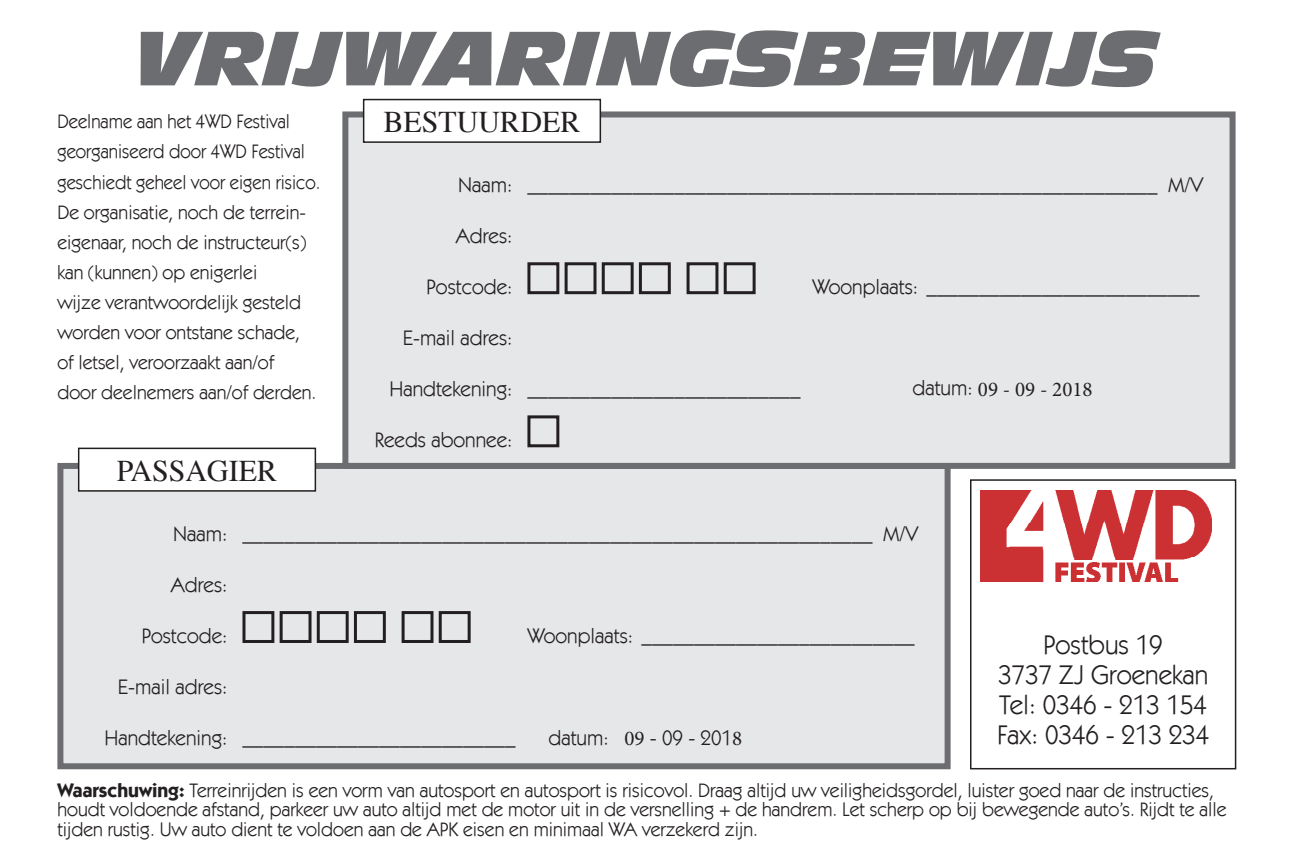
<style>
.page{position:relative;width:1293px;height:868px;background:#fff}
.page>*{position:absolute;margin:0;border:0;box-sizing:border-box;transform-origin:0 0}
.t1{font:italic 72px "Incised 901 BT Nord";color:#6c6d70}
.t2{font:30px "Times";color:#231f20}
.t3{font:27px "Itc Kabel LT";color:#231f20}
.t4{font:21px "Itc Kabel LT";color:#231f20}
.t5{font:19.5px/30px "Itc Kabel LT";color:#231f20}
.t6{font:19.5px/30px "Itc Kabel LT";color:#231f20;scale:.95 1}
.s1{font-family:"Minion Pro"}
.s2{font-weight:700}
</style>
<div class="page">
<div style="left:57px;top:463px;width:893px;height:306px;background:#e6e7e9;border:6px solid #6c6d70"></div>
<div style="left:342px;top:111px;width:893px;height:358px;background:#e6e7e9;border:6px solid #6c6d70"></div>
<div style="left:527px;top:262px;width:32px;height:32px;border:3px solid #231f20"></div>
<div style="left:564px;top:262px;width:32px;height:32px;border:3px solid #231f20"></div>
<div style="left:602px;top:262px;width:31px;height:32px;border:3px solid #231f20"></div>
<div style="left:639px;top:262px;width:32px;height:32px;border:3px solid #231f20"></div>
<div style="left:686px;top:262px;width:32px;height:32px;border:3px solid #231f20"></div>
<div style="left:723px;top:262px;width:32px;height:32px;border:3px solid #231f20"></div>
<div style="left:527px;top:415px;width:32px;height:32px;border:3px solid #231f20"></div>
<div style="left:364px;top:99px;width:236px;height:43px;background:#fff"></div>
<div style="left:363px;top:99px;width:238px;height:44px;border:2px solid #231f20"></div>
<div style="left:242px;top:611px;width:32px;height:32px;border:3px solid #231f20"></div>
<div style="left:280px;top:611px;width:31px;height:32px;border:3px solid #231f20"></div>
<div style="left:317px;top:611px;width:32px;height:32px;border:3px solid #231f20"></div>
<div style="left:354px;top:611px;width:32px;height:32px;border:3px solid #231f20"></div>
<div style="left:401px;top:611px;width:32px;height:32px;border:3px solid #231f20"></div>
<div style="left:439px;top:611px;width:31px;height:32px;border:3px solid #231f20"></div>
<div style="left:79px;top:448px;width:236px;height:43px;background:#fff"></div>
<div style="left:78px;top:447px;width:238px;height:44px;border:2px solid #231f20"></div>
<div style="left:970px;top:479px;width:266px;height:290px;border:2px solid #231f20"></div>
<img style="left:980px;top:490px;width:231px;height:91px">
<p class="t1" style="left:135px;top:16px;width:1024px">VRIJWARINGSBEWIJS</p>
<p class="t6" style="left:57px;top:107px;width:278px">Deelname aan het 4WD Festival georganiseerd door 4WD Festival geschiedt geheel voor eigen risico.</p>
<p class="t5" style="left:57px;top:197px;width:250px">De organisatie, noch de terrein-</p>
<p class="t5" style="left:57px;top:227px;width:250px">eigenaar, noch de instructeur(s)</p>
<p class="t5" style="left:57px;top:257px;width:201px">kan (kunnen) op enigerlei</p>
<p class="t5" style="left:57px;top:287px;width:245px">wijze verantwoordelijk gesteld worden voor ontstane schade,</p>
<p class="t5" style="left:57px;top:347px;width:218px">of letsel, veroorzaakt aan/of</p>
<p class="t5" style="left:57px;top:377px;width:260px">door deelnemers aan/of derden.</p>
<p class="t2" style="left:384px;top:94px;width:198px">BESTUURDER</p>
<p class="t4" style="left:458px;top:173px;width:746px">Naam: ____________________________________________________________ M/V</p>
<p class="t4" style="left:456px;top:224px;width:58px">Adres:</p>
<p class="t4" style="left:427px;top:275px;width:87px">Postcode:</p>
<p class="t4" style="left:812px;top:275px;width:389px">Woonplaats: __________________________</p>
<p class="t4" style="left:403px;top:326px;width:111px">E-mail adres:</p>
<p class="t4" style="left:389px;top:377px;width:413px">Handtekening: __________________________</p>
<p class="t4" style="left:375px;top:428px;width:139px">Reeds abonnee:</p>
<p class="t2" style="left:117px;top:442px;width:162px">PASSAGIER</p>
<p class="t4" style="left:173px;top:521px;width:746px">Naam: ____________________________________________________________ M/V</p>
<p class="t4" style="left:171px;top:572px;width:58px">Adres:</p>
<p class="t4" style="left:142px;top:623px;width:87px">Postcode:</p>
<p class="t4" style="left:527px;top:623px;width:389px">Woonplaats: __________________________</p>
<p class="t4" style="left:118px;top:674px;width:111px">E-mail adres:</p>
<p class="t4" style="left:104px;top:725px;width:413px">Handtekening: __________________________</p>
<p class="t4" style="left:548px;top:725px;width:195px">datum: <span class="s1">09</span> - 09 - 201<span class="s1">8</span></p>
<p class="t3" style="left:1043px;top:629px;width:121px">Postbus 19</p>
<p class="t3" style="left:998px;top:659px;width:212px">3737 ZJ Groenekan</p>
<p class="t3" style="left:999px;top:689px;width:209px">Tel: 0346 - 213 154</p>
<p class="t3" style="left:997px;top:719px;width:214px">Fax: 0346 - 213 234</p>
<p class="t5" style="left:57px;top:774px;width:1158px"><span class="s2">Waarschuwing:</span> Terreinrijden is een vorm van autosport en autosport is risicovol. Draag altijd uw veiligheidsgordel, luister goed naar de instructies,</p>
<p class="t5" style="left:57px;top:799px;width:1170px;line-height:19.5px">houdt voldoende afstand, parkeer uw auto altijd met de motor uit in de versnelling + de handrem. Let scherp op bij bewegende auto’s. Rijdt te alle tijden rustig. Uw auto dient te voldoen aan de APK eisen en minimaal WA verzekerd zijn.</p>
</div>
